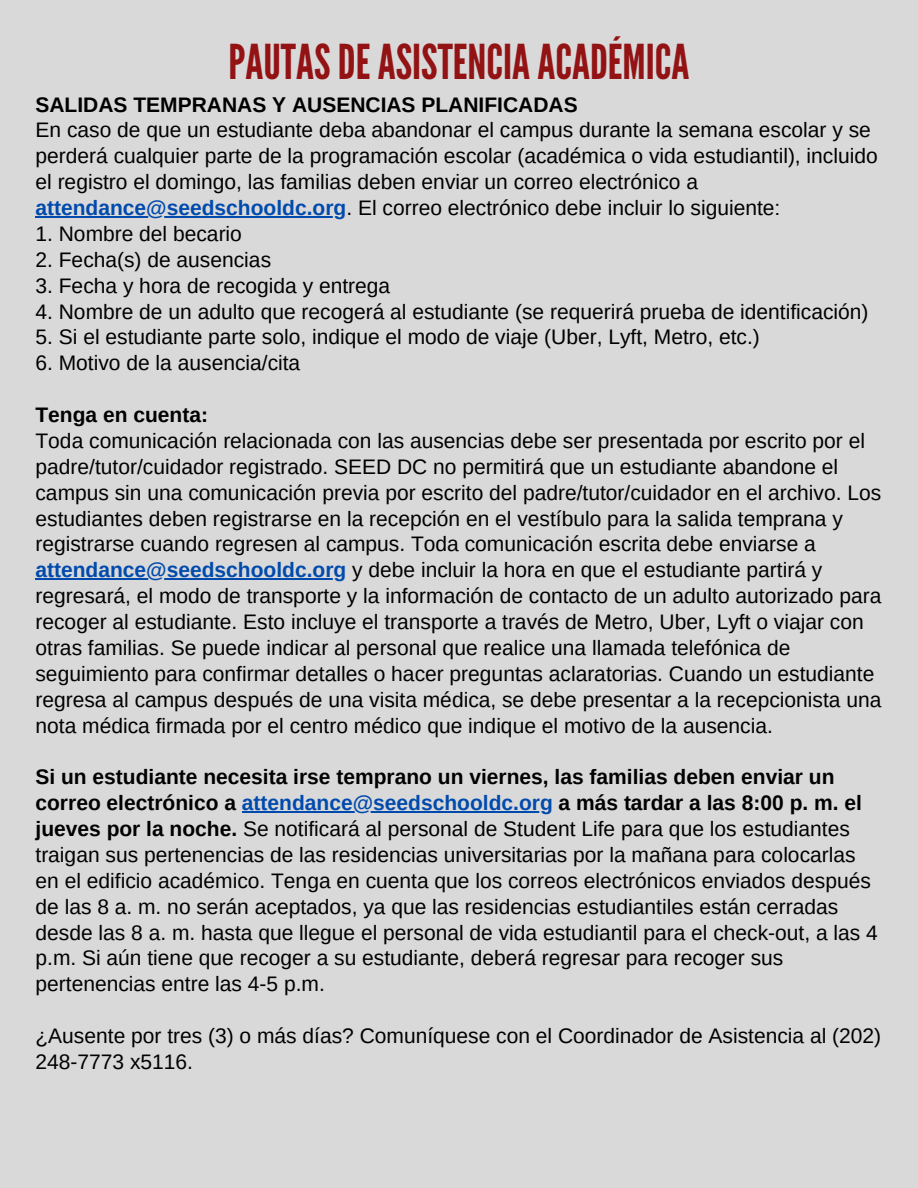
<style>
.page{position:relative;width:918px;height:1188px;background:#d9d9d9}
.page>*{position:absolute;margin:0;border:0;box-sizing:border-box;transform-origin:0 0}
.t1{font:48px "League Gothic";color:#931315}
.t2{font:21px/25.8px "Arimo";color:#000}
.t3{font:700 21px "Arimo";color:#000}
.s1{font-weight:700;color:#004aad}
.s2{font-weight:700}
</style>
<div class="page">
<hr style="left:36px;top:216px;width:310px;height:1px;background:#004aad">
<hr style="left:36px;top:578px;width:310px;height:2px;background:#004aad">
<hr style="left:242px;top:811px;width:311px;height:1px;background:#004aad">
<h1 class="t1" style="left:229px;top:34px;width:462px">PAUTASDEASISTENCIAACADÉMICA</h1>
<p class="t3" style="left:36px;top:93px;width:544px">SALIDAS TEMPRANAS Y AUSENCIAS PLANIFICADAS</p>
<p class="t2" style="left:36px;top:117px;width:844px">En caso de que un estudiante deba abandonar el campus durante la semana escolar y se perderá cualquier parte de la programación escolar (académica o vida estudiantil), incluido el registro el domingo, las familias deben enviar un correo electrónico a <span class="s1">attendance@seedschooldc.org</span>. El correo electrónico debe incluir lo siguiente:</p>
<p class="t2" style="left:36px;top:221px;width:208px">1. Nombre del becario</p>
<p class="t2" style="left:36px;top:247px;width:237px">2. Fecha(s) de ausencias</p>
<p class="t2" style="left:36px;top:272px;width:356px">3. Fecha y hora de recogida y entrega</p>
<p class="t2" style="left:36px;top:298px;width:835px">4. Nombre de un adulto que recogerá al estudiante (se requerirá prueba de identificación)</p>
<p class="t2" style="left:36px;top:324px;width:726px">5. Si el estudiante parte solo, indique el modo de viaje (Uber, Lyft, Metro, etc.)</p>
<p class="t2" style="left:36px;top:350px;width:266px">6. Motivo de la ausencia/cita</p>
<p class="t3" style="left:36px;top:403px;width:174px">Tenga en cuenta:</p>
<p class="t2" style="left:36px;top:428px;width:847px">Toda comunicación relacionada con las ausencias debe ser presentada por escrito por el padre/tutor/cuidador registrado. SEED DC no permitirá que un estudiante abandone el campus sin una comunicación previa por escrito del padre/tutor/cuidador en el archivo. Los estudiantes deben registrarse en la recepción en el vestíbulo para la salida temprana y registrarse cuando regresen al campus. Toda comunicación escrita debe enviarse a <span class="s1">attendance@seedschooldc.org</span> y debe incluir la hora en que el estudiante partirá y regresará, el modo de transporte y la información de contacto de un adulto autorizado para recoger al estudiante. Esto incluye el transporte a través de Metro, Uber, Lyft o viajar con otras familias. Se puede indicar al personal que realice una llamada telefónica de seguimiento para confirmar detalles o hacer preguntas aclaratorias. Cuando un estudiante regresa al campus después de una visita médica, se debe presentar a la recepcionista una nota médica firmada por el centro médico que indique el motivo de la ausencia.</p>
<p class="t2" style="left:36px;top:764px;width:844px"><span class="s2">Si un estudiante necesita irse temprano un viernes, las familias deben enviar un correo electrónico a</span> <span class="s1">attendance@seedschooldc.org</span> <span class="s2">a más tardar a las 8:00 p. m. el jueves por la noche.</span> Se notificará al personal de Student Life para que los estudiantes traigan sus pertenencias de las residencias universitarias por la mañana para colocarlas en el edificio académico. Tenga en cuenta que los correos electrónicos enviados después de las 8 a. m. no serán aceptados, ya que las residencias estudiantiles están cerradas desde las 8 a. m. hasta que llegue el personal de vida estudiantil para el check-out, a las 4 p.m. Si aún tiene que recoger a su estudiante, deberá regresar para recoger sus pertenencias entre las 4-5 p.m.</p>
<p class="t2" style="left:36px;top:1023px;width:847px">¿Ausente por tres (3) o más días? Comuníquese con el Coordinador de Asistencia al (202)<br>248-7773 x5116.</p>
</div>
